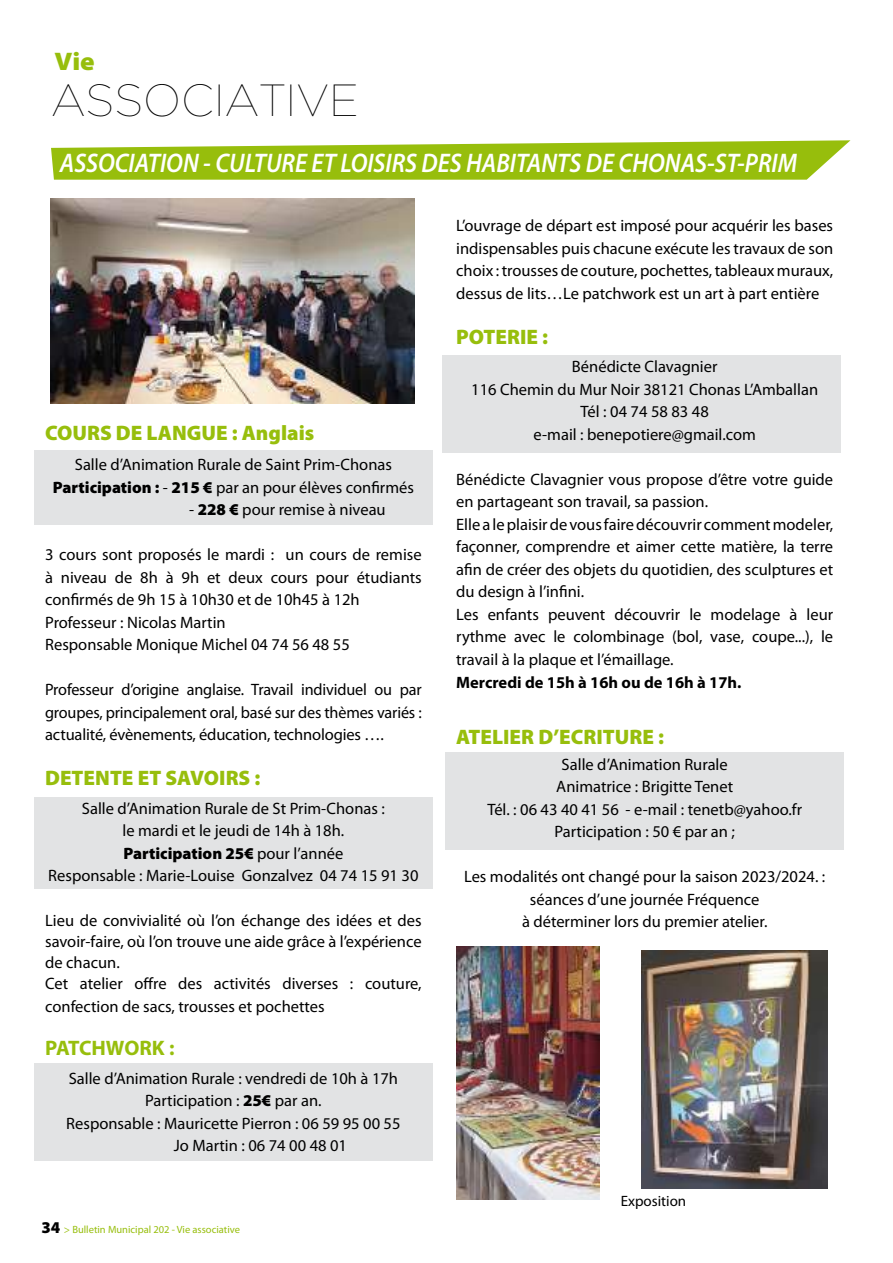
<style>
.page{position:relative;width:893px;height:1263px;background:#fff}
.page>*{position:absolute;margin:0;border:0;box-sizing:border-box;transform-origin:0 0}
.t1{font:100 45px "Gotham";color:#000}
.t2{font:italic 600 27px "Myriad Pro";color:#fff;scale:.9 1}
.t3{font:900 25.5px "Myriad Pro";color:#97be0c;scale:1.06 1}
.t4{font:900 21px "Myriad Pro";color:#97be0c}
.t5{font:700 21px "Myriad Pro";letter-spacing:-.005em;color:#97be0c}
.t6{font:16.5px/22.5px "Myriad Pro";color:#000;text-align:center}
.t7{font:700 16.5px "Myriad Pro";color:#000}
.t8{font:15px "Myriad Pro";color:#000}
.t9{font:10.5px "Myriad Pro";color:#97be0c}
.s1{font-weight:900}
.s2{font-weight:900;font-size:16.5px;color:#000}
</style>
<div class="page">
<div style="left:446px;top:752px;width:398px;height:97px;background:#e2e3e4"></div>
<div style="left:443px;top:355px;width:398px;height:97px;background:#e2e3e4"></div>
<div style="left:35px;top:1063px;width:398px;height:97px;background:#e2e3e4"></div>
<div style="left:35px;top:797px;width:398px;height:92px;background:#e2e3e4"></div>
<div style="left:35px;top:450px;width:398px;height:74px;background:#e2e3e4"></div>
<svg style="left:51px;top:140px;width:799px;height:40px;background:#a5c72d"></svg>
<img style="left:51px;top:198px;width:364px;height:205px">
<img style="left:456px;top:947px;width:143px;height:253px">
<img style="left:642px;top:951px;width:186px;height:237px">
<h3 class="t3" style="left:54px;top:45px;width:40px">Vie</h3>
<h1 class="t1" style="left:51px;top:76px;width:309px">ASSOCIATIVE</h1>
<h2 class="t2" style="left:60px;top:145px;width:821px">ASSOCIATION - CULTURE ET LOISIRS DES HABITANTS DE CHONAS-ST-PRIM</h2>
<p class="t4" style="left:45px;top:419px;width:271px">COURS DE LANGUE : Anglais</p>
<p class="t6" style="left:53px;top:453px;width:363px">Salle d’Animation Rurale de Saint Prim-Chonas<br><span class="s1">Participation :</span> - <span class="s1">215 €</span> par an pour élèves confirmés</p>
<p class="t6" style="left:189px;top:498px;width:198px">- <span class="s1">228 €</span> pour remise à niveau</p>
<p class="t6" style="left:45px;top:543px;width:378px;text-align:left">3 cours sont proposés le mardi : un cours de remise à niveau de 8h à 9h et deux cours pour étudiants confirmés de 9h 15 à 10h30 et de 10h45 à 12h Professeur : Nicolas Martin<br>Responsable Monique Michel 04 74 56 48 55</p>
<p class="t6" style="left:45px;top:678px;width:378px;text-align:justify">Professeur d’origine anglaise. Travail individuel ou par groupes, principalement oral, basé sur des thèmes variés : actualité, évènements, éducation, technologies ….</p>
<p class="t4" style="left:45px;top:764px;width:217px">DETENTE ET SAVOIRS :</p>
<p class="t6" style="left:48px;top:797px;width:372px">Salle d’Animation Rurale de St Prim-Chonas :<br>le mardi et le jeudi de 14h à 18h.<br><span class="s1">Participation 25€</span> pour l’année<br>Responsable : Marie-Louise Gonzalvez 04 74 15 91 30</p>
<p class="t6" style="left:45px;top:910px;width:378px;line-height:21px;text-align:left">Lieu de convivialité où l’on échange des idées et des savoir-faire, où l’on trouve une aide grâce à l’expérience de chacun.<br>Cet atelier offre des activités diverses : couture,</p>
<p class="t6" style="left:45px;top:995px;width:281px">confection de sacs, trousses et pochettes</p>
<p class="t5" style="left:45px;top:1034px;width:131px">PATCHWORK :</p>
<p class="t6" style="left:69px;top:1067px;width:331px">Salle d’Animation Rurale : vendredi de 10h à 17h</p>
<p class="t6" style="left:145px;top:1089px;width:178px">Participation : <span class="s1">25€</span> par an.</p>
<p class="t6" style="left:66px;top:1112px;width:336px">Responsable : Mauricette Pierron : 06 59 95 00 55</p>
<p class="t6" style="left:174px;top:1134px;width:175px">Jo Martin : 06 74 00 48 01</p>
<p class="t9" style="left:41px;top:1223px;width:200px"><span class="s2">34</span> &gt; Bulletin Municipal 202 - Vie associative</p>
<p class="t6" style="left:456px;top:214px;width:379px;text-align:justify">L’ouvrage de départ est imposé pour acquérir les bases indispensables puis chacune exécute les travaux de son choix : trousses de couture, pochettes, tableaux muraux, dessus de lits…Le patchwork est un art à part entière</p>
<p class="t4" style="left:456px;top:323px;width:93px">POTERIE :</p>
<p class="t6" style="left:471px;top:355px;width:348px">Bénédicte Clavagnier<br>116 Chemin du Mur Noir 38121 Chonas L’Amballan<br>Tél : 04 74 58 83 48<br>e-mail : benepotiere@gmail.com</p>
<p class="t6" style="left:456px;top:468px;width:379px;text-align:left">Bénédicte Clavagnier vous propose d’être votre guide en partageant son travail, sa passion.<br>Elle a le plaisir de vous faire découvrir comment modeler, façonner, comprendre et aimer cette matière, la terre afin de créer des objets du quotidien, des sculptures et du design à l’infini.<br>Les enfants peuvent découvrir le modelage à leur rythme avec le colombinage (bol, vase, coupe...), le travail à la plaque et l’émaillage.</p>
<p class="t7" style="left:456px;top:671px;width:287px">Mercredi de 15h à 16h ou de 16h à 17h.</p>
<p class="t4" style="left:456px;top:723px;width:209px">ATELIER D’ECRITURE :</p>
<p class="t6" style="left:487px;top:753px;width:316px">Salle d’Animation Rurale<br>Animatrice : Brigitte Tenet<br>Tél. : 06 43 40 41 56 - e-mail : tenetb@yahoo.fr<br>Participation : 50 € par an ;</p>
<p class="t6" style="left:464px;top:865px;width:363px">Les modalités ont changé pour la saison 2023/2024. : séances d’une journée Fréquence<br>à déterminer lors du premier atelier.</p>
<p class="t8" style="left:621px;top:1191px;width:67px">Exposition</p>
</div>
